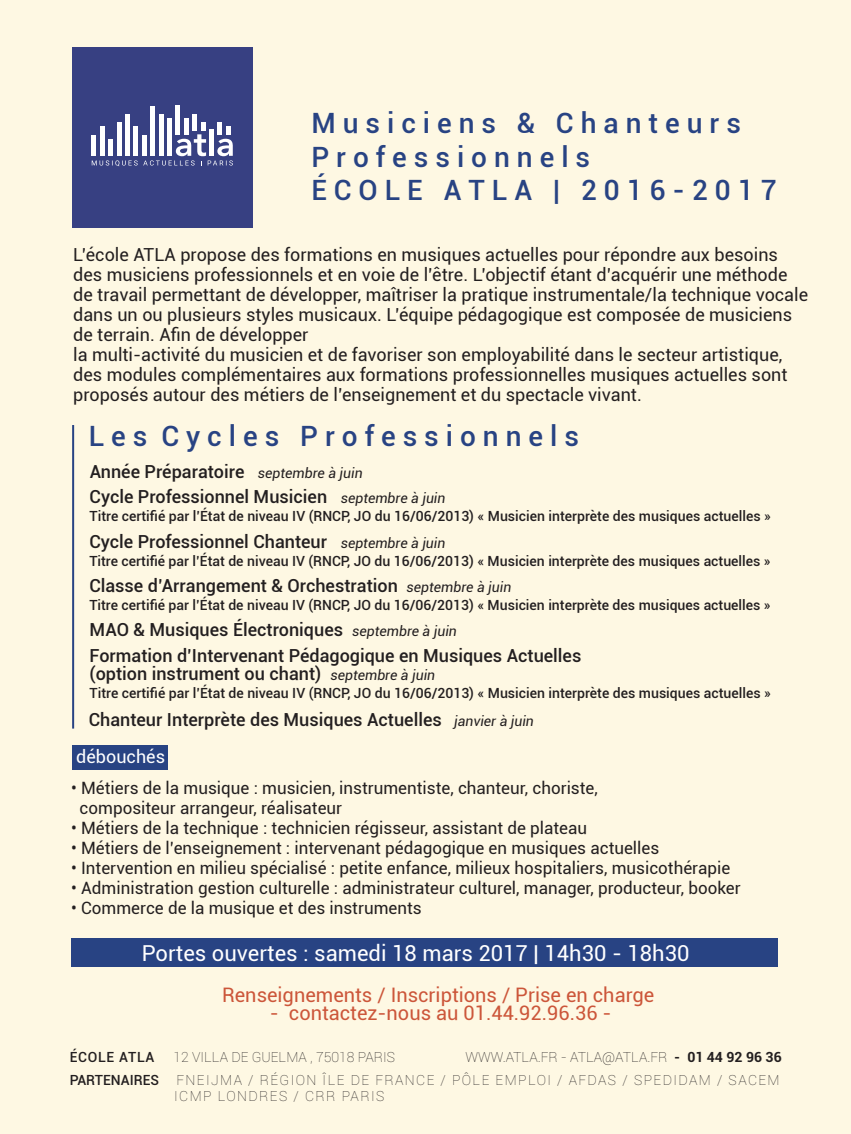
<style>
.page{position:relative;width:851px;height:1134px;background:#fff}
.page>*{position:absolute;margin:0;border:0;box-sizing:border-box;transform-origin:0 0}
.t1{font:500 28px/33.6px "Roboto";color:#284383}
.t2{font:22px "Roboto";color:#fff}
.t3{font:20px "Roboto";color:#cc563a}
.t4{font:18px/20px "Roboto";color:#231f20}
.t5{font:500 18px/18px "Roboto";color:#231f20}
.t6{font:18px "Roboto";color:#fff}
.t7{font:17px/20px "Roboto";color:#231f20}
.t8{font:500 14px "Roboto";color:#231f20}
.t9{font:100 14px/16.8px "Roboto";letter-spacing:.1em;color:#231f20}
.t10{font:100 14px "Roboto";color:#231f20}
.t11{font:italic 14px "Roboto";color:#231f20}
.t12{font:500 14px "Roboto";letter-spacing:.05em;color:#231f20}
.s1{font-weight:400;font-style:italic;font-size:14px}
.s2{font-weight:700}
.s3{font-weight:500}
</style>
<div class="page">
<div style="left:0;top:0;width:850px;height:1134px;background:#fef8e3"></div>
<div style="left:73px;top:745px;width:95px;height:24px;background:#284383"></div>
<div style="left:71px;top:939px;width:706px;height:28px;background:#284383"></div>
<hr style="left:72px;top:425px;width:2px;height:304px;background:#284383">
<div style="left:72px;top:47px;width:180px;height:181px;background:#374082"></div>
<hr style="left:193px;top:114px;width:4px;height:17px;background:#fff">
<hr style="left:184px;top:118px;width:4px;height:17px;background:#fff">
<hr style="left:176px;top:106px;width:4px;height:29px;background:#fff">
<div style="left:167px;top:118px;width:5px;height:38px;background:#fff"></div>
<hr style="left:159px;top:114px;width:4px;height:42px;background:#fff">
<hr style="left:151px;top:106px;width:4px;height:50px;background:#fff">
<div style="left:125px;top:114px;width:5px;height:42px;background:#fff"></div>
<svg style="left:92px;top:123px;width:141px;height:43px"></svg>
<p class="t1" style="left:311px;top:105px;width:466px">M u s i c i e n s &amp; C h a n t e u r s<br>P r o f e s s i o n n e l s<br>É C O L E A T L A | 2 0 1 6 - 2 0 1 7</p>
<p class="t4" style="left:73px;top:244px;width:736px">L’école ATLA propose des formations en musiques actuelles pour répondre aux besoins des musiciens professionnels et en voie de l’être. L’objectif étant d’acquérir une méthode de travail permettant de développer, maîtriser la pratique instrumentale/la technique vocale dans un ou plusieurs styles musicaux. L’équipe pédagogique est composée de musiciens de terrain. Afin de développer<br>la multi-activité du musicien et de favoriser son employabilité dans le secteur artistique, des modules complémentaires aux formations professionnelles musiques actuelles sont proposés autour des métiers de l’enseignement et du spectacle vivant.</p>
<p class="t1" style="left:89px;top:418px;width:491px">L e s C y c l e s P r o f e s s i o n n e l s</p>
<p class="t5" style="left:90px;top:487px;width:357px">Cycle Professionnel Musicien <span class="s1">septembre à juin</span></p>
<p class="t8" style="left:90px;top:506px;width:682px">Titre certifié par l’État de niveau IV (RNCP, JO du 16/06/2013) « Musicien interprète des musiques actuelles »</p>
<p class="t5" style="left:89px;top:532px;width:357px">Cycle Professionnel Chanteur <span class="s1">septembre à juin</span></p>
<p class="t8" style="left:89px;top:551px;width:682px">Titre certifié par l’État de niveau IV (RNCP, JO du 16/06/2013) « Musicien interprète des musiques actuelles »</p>
<p class="t5" style="left:89px;top:576px;width:423px">Classe d’Arrangement &amp; Orchestration <span class="s1">septembre à juin</span></p>
<p class="t8" style="left:89px;top:595px;width:682px">Titre certifié par l’État de niveau IV (RNCP, JO du 16/06/2013) « Musicien interprète des musiques actuelles »</p>
<p class="t5" style="left:90px;top:620px;width:369px">MAO &amp; Musiques Électroniques <span class="s1">septembre à juin</span></p>
<p class="t5" style="left:90px;top:646px;width:493px">Formation d’Intervenant Pédagogique en Musiques Actuelles (option instrument ou chant) <span class="s1">septembre à juin</span></p>
<p class="t8" style="left:90px;top:684px;width:682px">Titre certifié par l’État de niveau IV (RNCP, JO du 16/06/2013) « Musicien interprète des musiques actuelles »</p>
<p class="t5" style="left:90px;top:462px;width:274px">Année Préparatoire <span class="s1">septembre à juin</span></p>
<p class="t5" style="left:89px;top:710px;width:354px">Chanteur Interprète des Musiques Actuelles</p>
<p class="t11" style="left:454px;top:711px;width:81px">janvier à juin</p>
<p class="t6" style="left:76px;top:744px;width:90px">débouchés</p>
<p class="t7" style="left:80px;top:777px;width:519px;text-indent:-8px">• Métiers de la musique : musicien, instrumentiste, chanteur, choriste, compositeur arrangeur, réalisateur</p>
<p class="t7" style="left:71px;top:817px;width:517px">• Métiers de la technique : technicien régisseur, assistant de plateau</p>
<p class="t7" style="left:71px;top:837px;width:589px">• Métiers de l’enseignement : intervenant pédagogique en musiques actuelles</p>
<p class="t7" style="left:71px;top:857px;width:660px">• Intervention en milieu spécialisé : petite enfance, milieux hospitaliers, musicothérapie</p>
<p class="t7" style="left:71px;top:877px;width:671px">• Administration gestion culturelle : administrateur culturel, manager, producteur, booker</p>
<p class="t7" style="left:71px;top:897px;width:352px">• Commerce de la musique et des instruments</p>
<p class="t2" style="left:142px;top:938px;width:549px">Portes ouvertes : samedi 18 mars 2017 | 14h30 - 18h30</p>
<p class="t3" style="left:222px;top:980px;width:433px">Renseignements / Inscriptions / Prise en charge</p>
<p class="t3" style="left:270px;top:998px;width:343px">- contactez-nous au 01.44.92.96.36 -</p>
<p class="t12" style="left:70px;top:1047px;width:86px">ÉCOLE ATLA</p>
<p class="t10" style="left:173px;top:1047px;width:223px">12 VILLA DE GUELMA , 75018 PARIS</p>
<p class="t10" style="left:465px;top:1047px;width:318px">WWW.ATLA.FR - ATLA@ATLA.FR <span class="s2">- 01 44 92 96 36</span></p>
<p class="t9" style="left:174px;top:1071px;width:607px;text-indent:-104px"><span class="s3">PARTENAIRES</span> FNEIJMA / RÉGION ÎLE DE FRANCE / PÔLE EMPLOI / AFDAS / SPEDIDAM / SACEM<br>ICMP LONDRES / CRR PARIS</p>
</div>
